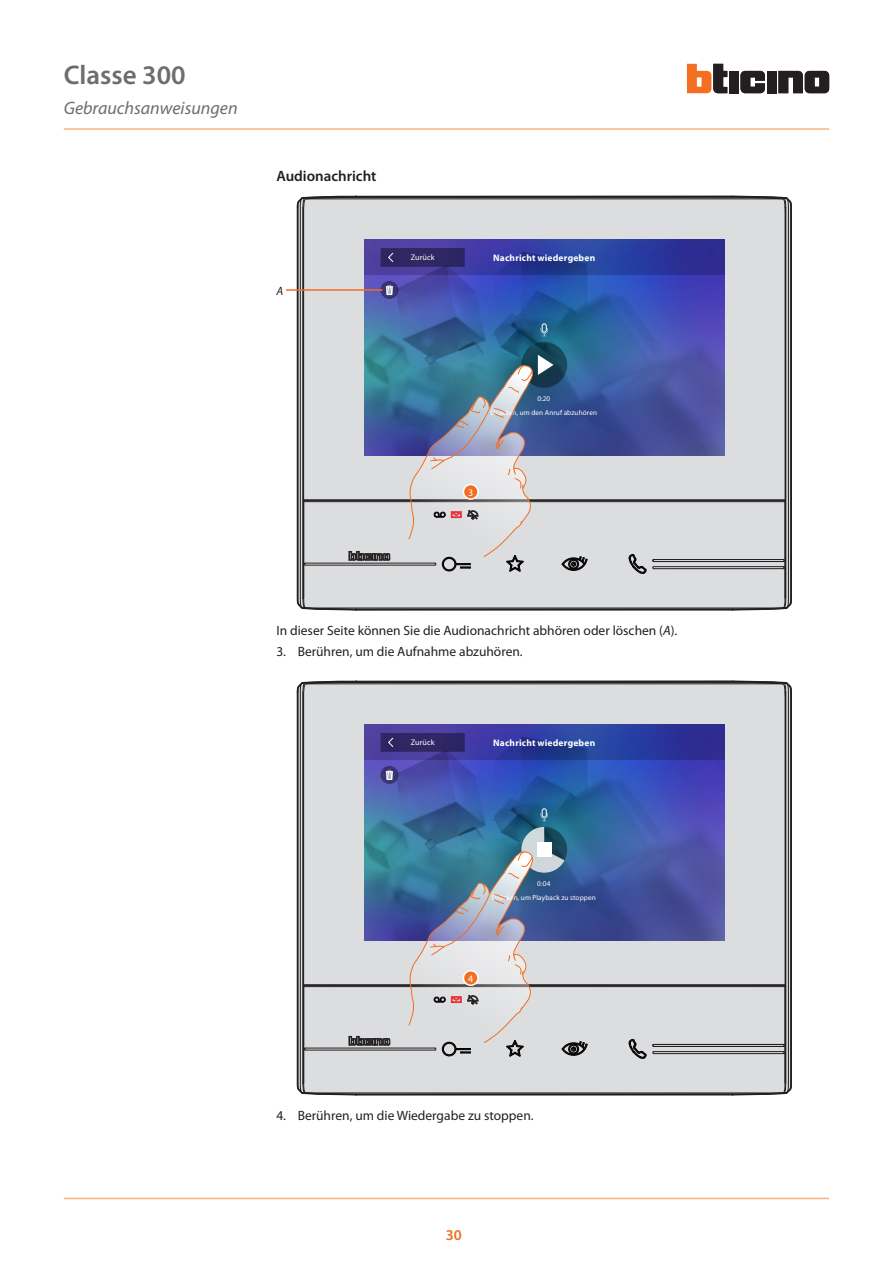
<style>
.page{position:relative;width:893px;height:1263px;background:#fff}
.page>*{position:absolute;margin:0;border:0;box-sizing:border-box;transform-origin:0 0}
.t1{font:600 27px "Myriad Pro";color:#6c6d70}
.t2{font:italic 18px "Myriad Pro";color:#6c6d70}
.t3{font:600 15px "Myriad Pro";color:#231f20}
.t4{font:600 15px "Myriad Pro";color:#f36e21}
.t5{font:13.5px "Myriad Pro";color:#231f20}
.t6{font:italic 12px "Myriad Pro";color:#231f20}
.t7{font:10.05px "Myriad Pro";color:#fff}
.t8{font:700 9.45px "Myriad Pro";letter-spacing:.02em;color:#fff}
.t9{font:8.1px "Myriad Pro";letter-spacing:.015em;color:#fff}
.t10{font:7.2px/13.4px "Myriad Pro";letter-spacing:.02em;color:#fff;text-align:center}
.s1{font-style:italic}
</style>
<div class="page">
<svg style="left:740px;top:71px;width:25px;height:22px"></svg>
<div style="left:767px;top:71px;width:10px;height:22px;background:#231f20"></div>
<div style="left:729px;top:71px;width:10px;height:22px;background:#231f20"></div>
<svg style="left:687px;top:64px;width:40px;height:29px"></svg>
<svg style="left:778px;top:71px;width:51px;height:22px"></svg>
<hr style="left:64px;top:128px;width:765px;height:2px;background:#f9b281">
<hr style="left:64px;top:1198px;width:765px;height:1px;background:#f9b281">
<img style="left:300px;top:196px;width:492px;height:414px">
<svg style="left:463px;top:484px;width:16px;height:16px"></svg>
<div style="left:464px;top:485px;width:13px;height:13px;background:#f36e21;border-radius:50%"></div>
<hr style="left:286px;top:289px;width:97px;height:2px;background:#f36e21">
<img style="left:300px;top:680px;width:492px;height:415px">
<svg style="left:463px;top:970px;width:16px;height:16px"></svg>
<div style="left:464px;top:971px;width:13px;height:13px;background:#f36e21;border-radius:50%"></div>
<h1 class="t1" style="left:64px;top:58px;width:123px">Classe 300</h1>
<h2 class="t2" style="left:64px;top:97px;width:175px">Gebrauchsanweisungen</h2>
<p class="t3" style="left:276px;top:167px;width:102px">Audionachricht</p>
<p class="t6" style="left:276px;top:283px;width:8px">A</p>
<p class="t9" style="left:411px;top:252px;width:26px">Zurück</p>
<p class="t8" style="left:493px;top:252px;width:104px">Nachricht wiedergeben</p>
<p class="t10" style="left:491px;top:392px;width:108px">0:20<br>Drücken, um den Anruf abzuhören</p>
<p class="t7" style="left:468px;top:486px;width:7px">3</p>
<p class="t5" style="left:276px;top:622px;width:402px">In dieser Seite können Sie die Audionachricht abhören oder löschen (<span class="s1">A</span>).</p>
<p class="t5" style="left:276px;top:643px;width:248px">3. Berühren, um die Aufnahme abzuhören.</p>
<p class="t9" style="left:411px;top:737px;width:26px">Zurück</p>
<p class="t8" style="left:493px;top:736px;width:104px">Nachricht wiedergeben</p>
<p class="t10" style="left:492px;top:877px;width:106px">0:04<br>Drücken, um Playback zu stoppen</p>
<p class="t7" style="left:468px;top:972px;width:7px">4</p>
<p class="t5" style="left:276px;top:1107px;width:259px">4. Berühren, um die Wiedergabe zu stoppen.</p>
<p class="t4" style="left:446px;top:1225px;width:18px">30</p>
</div>
